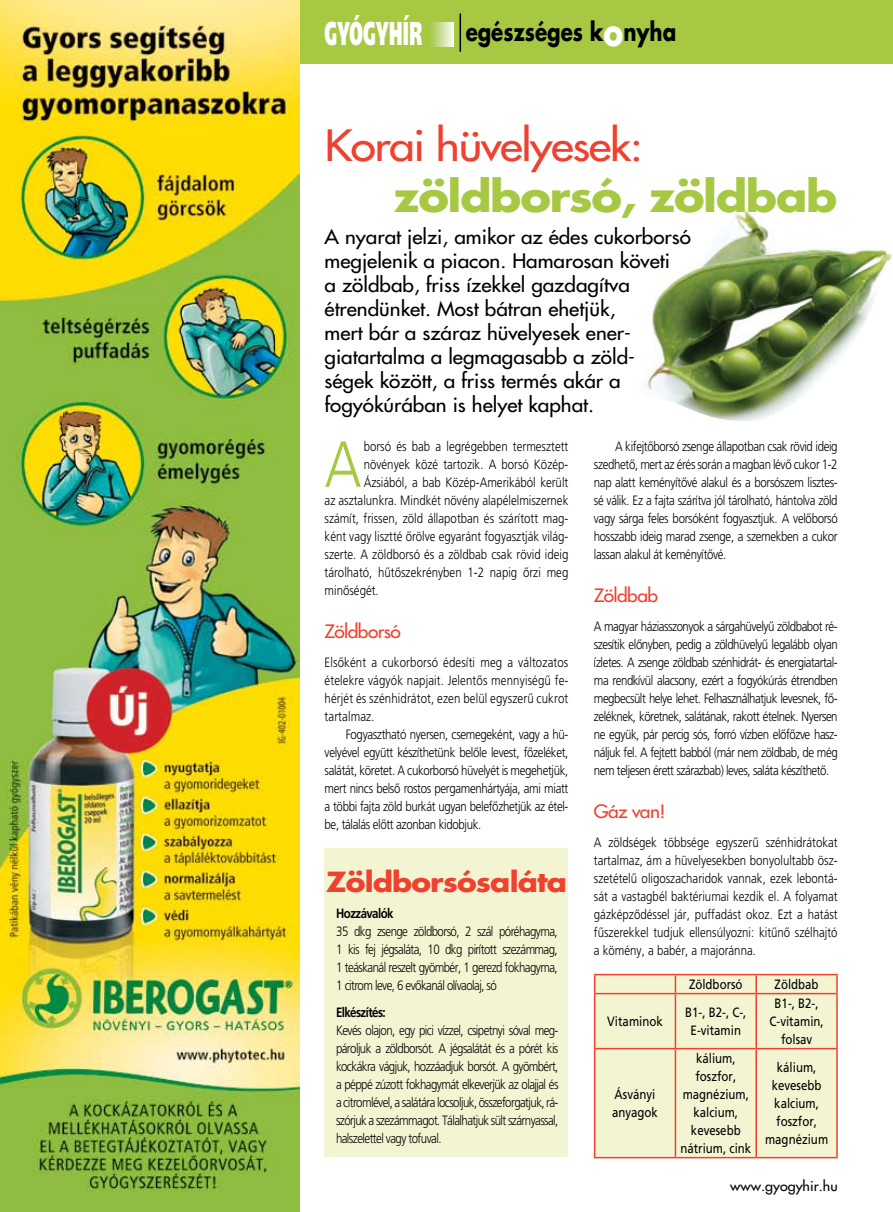
<style>
.page{position:relative;width:893px;height:1212px;background:#fff}
.page>*{position:absolute;margin:0;border:0;box-sizing:border-box;transform-origin:0 0}
.t1{font:300 65.1px "Frutiger Alt";color:#a6c842;scale:.85 1}
.t2{font:700 42px "Futura Hungary";letter-spacing:-.03em;color:#a6c842;scale:1.1 1}
.t3{font:300 42px "Futura Hungary";letter-spacing:-.03em;color:#ef4130;scale:1.1 1}
.t4{font:800 33px "Frutiger Alt";letter-spacing:.025em;color:#fff;scale:.5 1}
.t5{font:700 27px "Futura Hungary";letter-spacing:-.03em;color:#ef4130;scale:1.1 1}
.t6{font:24.9px "KB Futura Bold";color:#000;scale:.8 1}
.t7{font:300 19.5px/24px "Futura Hungary";color:#000;scale:1.06 1}
.t8{font:300 18px "Futura Hungary";letter-spacing:-.03em;color:#ef4130;scale:1.06 1}
.t9{font:300 13.5px/18px "Frutiger Alt";color:#000;text-align:justify;scale:.85 1}
.t10{font:13.5px/18px "Frutiger Alt A";color:#000;text-align:center;scale:.85 1}
.t11{font:700 13.5px "Frutiger Alt";letter-spacing:-.05em;color:#000;scale:.85 1}
.t12{font:300 13.5px "Futura Hungary";color:#000;scale:1.06 1}
.s1{font-size:37.5px;color:#fff}
</style>
<div class="page">
<div style="left:0;top:0;width:893px;height:64px;background:#a6c842"></div>
<img style="left:646px;top:208px;width:247px;height:213px">
<img style="left:0;top:0;width:299px;height:1212px">
<svg style="left:431px;top:23px;width:22px;height:23px"></svg>
<hr style="left:460px;top:14px;width:1px;height:38px;background:#000">
<div style="left:325px;top:848px;width:243px;height:309px;background:#f3f5d2"></div>
<div style="left:595px;top:975px;width:241px;height:182px;background:#f3f5d2"></div>
<hr style="left:594px;top:974px;width:81px;height:1px;background:#ef4130">
<svg style="left:594px;top:975px;width:1px;height:18px"></svg>
<hr style="left:675px;top:974px;width:81px;height:1px;background:#ef4130">
<svg style="left:675px;top:975px;width:1px;height:18px"></svg>
<hr style="left:756px;top:974px;width:82px;height:1px;background:#ef4130">
<svg style="left:755px;top:975px;width:2px;height:18px"></svg>
<svg style="left:836px;top:975px;width:2px;height:18px"></svg>
<hr style="left:594px;top:993px;width:81px;height:1px;background:#ef4130">
<hr style="left:594px;top:994px;width:1px;height:54px;background:#ef4130">
<hr style="left:675px;top:993px;width:81px;height:1px;background:#ef4130">
<hr style="left:675px;top:994px;width:1px;height:54px;background:#ef4130">
<hr style="left:756px;top:993px;width:82px;height:1px;background:#ef4130">
<hr style="left:755px;top:994px;width:2px;height:54px;background:#ef4130">
<hr style="left:836px;top:994px;width:2px;height:54px;background:#ef4130">
<hr style="left:594px;top:1048px;width:81px;height:1px;background:#ef4130">
<hr style="left:594px;top:1049px;width:1px;height:108px;background:#ef4130">
<hr style="left:675px;top:1048px;width:81px;height:1px;background:#ef4130">
<hr style="left:675px;top:1049px;width:1px;height:108px;background:#ef4130">
<hr style="left:756px;top:1048px;width:82px;height:1px;background:#ef4130">
<hr style="left:755px;top:1049px;width:2px;height:108px;background:#ef4130">
<hr style="left:836px;top:1049px;width:2px;height:108px;background:#ef4130">
<hr style="left:594px;top:1157px;width:81px;height:1px;background:#ef4130">
<hr style="left:675px;top:1157px;width:81px;height:1px;background:#ef4130">
<hr style="left:756px;top:1157px;width:82px;height:1px;background:#ef4130">
<h3 class="t4" style="left:325px;top:14px;width:197px">Gyógyhír</h3>
<h3 class="t6" style="left:466px;top:15px;width:265px">egészséges k<span class="s1">o</span>nyha</h3>
<h2 class="t3" style="left:325px;top:118px;width:291px">Korai hüvelyesek:</h2>
<h2 class="t2" style="left:394px;top:167px;width:405px">zöldborsó, zöldbab</h2>
<p class="t7" style="left:325px;top:224px;width:347px">A nyarat jelzi, amikor az édes cukorborsó megjelenik a piacon. Hamarosan követi<br>a zöldbab, friss ízekkel gazdagítva étrendünket. Most bátran ehetjük,<br>mert bár a száraz hüvelyesek ener&shy;giatartalma a legmagasabb a zöld-<br>ségek között, a friss termés akár a fogyókúrában is helyet kaphat.</p>
<h1 class="t1" style="left:325px;top:427px;width:45px">A</h1>
<p class="t9" style="left:364px;top:437px;width:242px">borsó és bab a legrégebben termesztett</p>
<p class="t9" style="left:364px;top:455px;width:242px">növények közé tartozik. A borsó Közép-</p>
<p class="t9" style="left:364px;top:473px;width:242px">Ázsiából, a bab Közép-Amerikából került</p>
<p class="t9" style="left:325px;top:491px;width:288px">az asztalunkra. Mindkét növény alapélelmiszernek</p>
<p class="t9" style="left:325px;top:509px;width:288px">számít, frissen, zöld állapotban és szárított mag-</p>
<p class="t9" style="left:325px;top:527px;width:288px">ként vagy lisztté ôrölve egyaránt fogyasztják világ-</p>
<p class="t9" style="left:325px;top:545px;width:288px">szerte. A zöldborsó és a zöldbab csak rövid ideig</p>
<p class="t9" style="left:325px;top:563px;width:288px">tárolható, hûtôszekrényben 1-2 napig ôrzi meg</p>
<p class="t9" style="left:325px;top:581px;width:65px">minôségét.</p>
<h3 class="t8" style="left:325px;top:619px;width:74px">Zöldborsó</h3>
<p class="t9" style="left:325px;top:653px;width:288px">Elsôként a cukorborsó édesíti meg a változatos ételekre vágyók napjait. Jelentôs mennyiségû fe&shy;hérjét és szénhidrátot, ezen belül egyszerû cukrot tartalmaz.</p>
<p class="t9" style="left:325px;top:725px;width:288px;text-indent:21px">Fogyasztható nyersen, csemegeként, vagy a hü&shy;velyével együtt készíthetünk belôle levest, fôzeléket, salátát, köretet. A cukorborsó hüvelyét is megehetjük, mert nincs belsô rostos pergamenhártyája, ami miatt a többi fajta zöld burkát ugyan belefôzhetjük az étel&shy;be, tálalás elôtt azonban kidobjuk.</p>
<h3 class="t5" style="left:326px;top:863px;width:221px">Zöldborsósaláta</h3>
<p class="t11" style="left:336px;top:905px;width:69px">Hozzávalók</p>
<p class="t9" style="left:336px;top:922px;width:262px">35 dkg zsenge zöldborsó, 2 szál póréhagyma, 1 kis fej jégsaláta, 10 dkg pirított szezámmag, 1 teáskanál reszelt gyömbér, 1 gerezd fokhagyma, 1 citrom leve, 6 evôkanál olívaolaj, só</p>
<p class="t11" style="left:336px;top:1004px;width:60px">Elkészítés:</p>
<p class="t9" style="left:336px;top:1021px;width:263px">Kevés olajon, egy pici vízzel, csipetnyi sóval meg&shy;pároljuk a zöldborsót. A jégsalátát és a pórét kis kockákra vágjuk, hozzáadjuk borsót. A gyömbért, a péppé zúzott fokhagymát elkeverjük az olajjal és a citromlével, a salátára locsoljuk, összeforgatjuk, rá&shy;szórjuk a szezámmagot. Tálalhatjuk sült szárnyassal, halszelettel vagy tofuval.</p>
<p class="t9" style="left:594px;top:437px;width:288px;text-indent:21px">A kifejtôborsó zsenge állapotban csak rövid ideig szedhetô, mert az érés során a magban lévô cukor 1-2 nap alatt keményítôvé alakul és a borsószem lisztes&shy;sé válik. Ez a fajta szárítva jól tárolható, hántolva zöld vagy sárga feles borsóként fogyasztjuk. A velôborsó hosszabb ideig marad zsenge, a szemekben a cukor lassan alakul át keményítôvé.</p>
<h3 class="t8" style="left:594px;top:583px;width:62px">Zöldbab</h3>
<p class="t9" style="left:594px;top:617px;width:288px">A magyar háziasszonyok a sárgahüvelyû zöldbabot ré&shy;szesítik elônyben, pedig a zöldhüvelyû legalább olyan ízletes. A zsenge zöldbab szénhidrát- és energiatartal&shy;ma rendkívül alacsony, ezért a fogyókúrás étrendben megbecsült helye lehet. Felhasználhatjuk levesnek, fô&shy;zeléknek, köretnek, salátának, rakott ételnek. Nyersen ne együk, pár percig sós, forró vízben elôfôzve hasz&shy;náljuk fel. A fejtett babból (már nem zöldbab, de még nem teljesen érett szárazbab) leves, saláta készíthetô.</p>
<h3 class="t8" style="left:594px;top:799px;width:69px">Gáz van!</h3>
<p class="t9" style="left:594px;top:833px;width:288px">A zöldségek többsége egyszerû szénhidrátokat tartalmaz, ám a hüvelyesekben bonyolultabb ös - szetételû oligoszacharidok vannak, ezek lebontá&shy;sát a vastagbél baktériumai kezdik el. A folyamat gázképzôdéssel jár, puffadást okoz. Ezt a hatást fûszerekkel tudjuk ellensúlyozni: kitûnô szélhajtó a kömény, a babér, a majoránna.</p>
<p class="t10" style="left:689px;top:975px;width:65px">Zöldborsó</p>
<p class="t10" style="left:775px;top:975px;width:53px">Zöldbab</p>
<p class="t10" style="left:607px;top:1012px;width:67px">Vitaminok</p>
<p class="t10" style="left:685px;top:1003px;width:74px">B1-, B2-, C-,<br>E-vitamin</p>
<p class="t10" style="left:769px;top:994px;width:65px">B1-, B2-,<br>C-vitamin, folsav</p>
<p class="t10" style="left:612px;top:1085px;width:56px;text-align:left">Ásványi anyagok</p>
<p class="t10" style="left:680px;top:1049px;width:85px">kálium, foszfor, magnézium, kalcium, kevesebb nátrium, cink</p>
<p class="t10" style="left:765px;top:1058px;width:76px">kálium, kevesebb kalcium, foszfor, magnézium</p>
<p class="t12" style="left:730px;top:1177px;width:103px">www.gyogyhir.hu</p>
</div>
